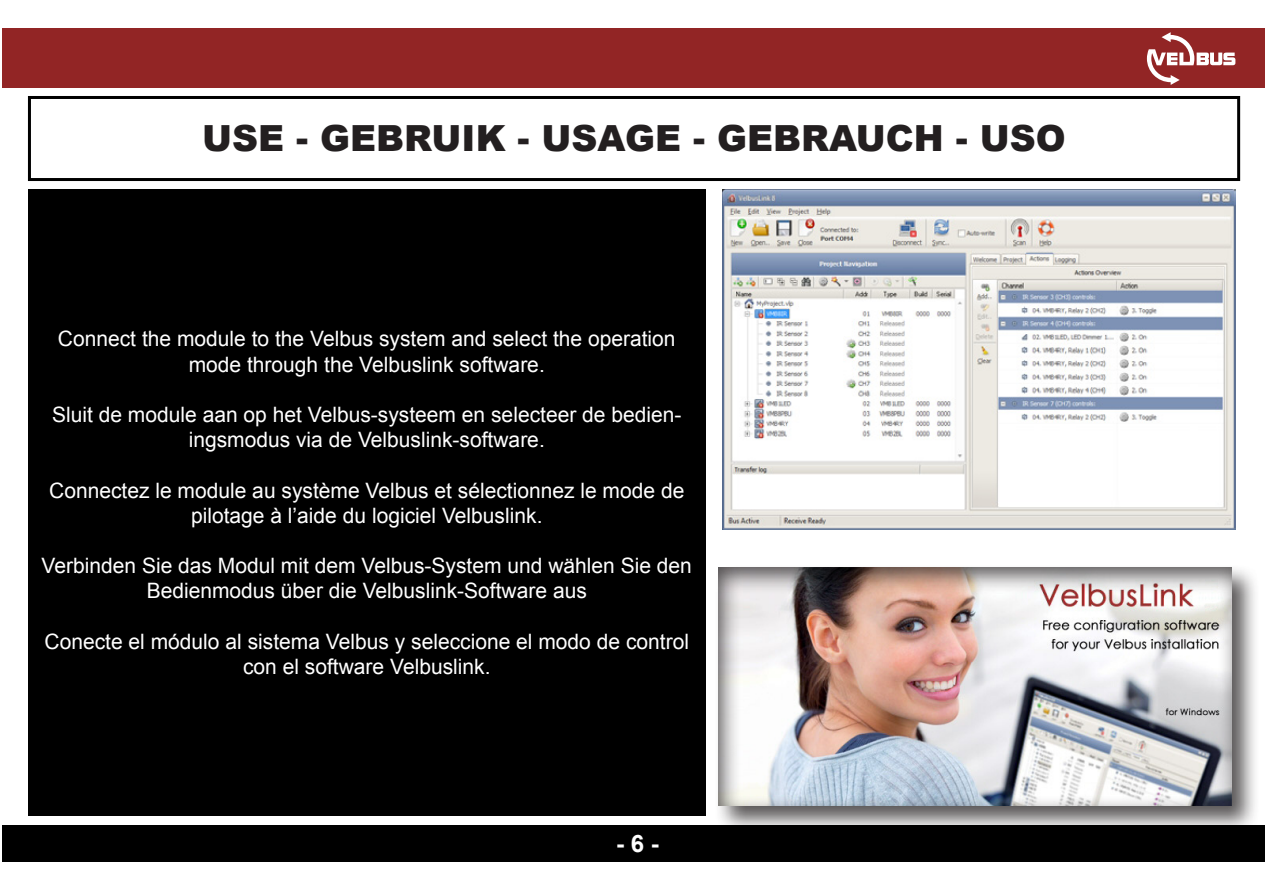
<style>
.page{position:relative;width:1265px;height:885px;background:#fff}
.page>*{position:absolute;margin:0;border:0;box-sizing:border-box;transform-origin:0 0}
.t1{font:900 36px "Arial";color:#231f20}
.t2{font:700 24px "Arial";color:#fff}
.t3{font:21.3px/25.2px "Arial";color:#fff;text-align:center}
</style>
<div class="page">
<div style="left:28px;top:96px;width:1212px;height:85px;border:3px solid #000"></div>
<div style="left:28px;top:189px;width:677px;height:627px;background:#000"></div>
<img style="left:722px;top:190px;width:513px;height:339px">
<div style="left:714px;top:563px;width:546px;height:272px;background:#231f20;opacity:.75"></div>
<div style="left:716px;top:565px;width:516px;height:243px;background:#231f20;opacity:.75"></div>
<div style="left:2px;top:825px;width:1263px;height:36px;background:#000"></div>
<div style="left:2px;top:28px;width:1263px;height:59px;background:#922525"></div>
<svg style="left:1147px;top:32px;width:88px;height:53px"></svg>
<h1 class="t1" style="left:202px;top:112px;width:573px">USE - GEBRUIK - USAGE - GEBRAUC</h1>
<h1 class="t1" style="left:914px;top:112px;width:153px">H - USO</h1>
<p class="t3" style="left:58px;top:327px;width:619px">Connect the module to the Velbus system and select the operation mode through the Velbuslink software.</p>
<p class="t3" style="left:52px;top:402px;width:631px">Sluit de module aan op het Velbus-systeem en selecteer de bedien&shy;ingsmodus via de Velbuslink-software.</p>
<p class="t3" style="left:49px;top:478px;width:636px">Connectez le module au système Velbus et sélectionnez le mode de pilotage à l’aide du logiciel Velbuslink.</p>
<p class="t3" style="left:42px;top:553px;width:652px">Verbinden Sie das Modul mit dem Velbus-System und wählen Sie den<br>Bedienmodus über die Velbuslink-Software aus</p>
<p class="t3" style="left:45px;top:629px;width:646px">Conecte el módulo al sistema Velbus y seleccione el modo de control con el software Velbuslink.</p>
<p class="t2" style="left:616px;top:828px;width:44px">- 6 -</p>
</div>
